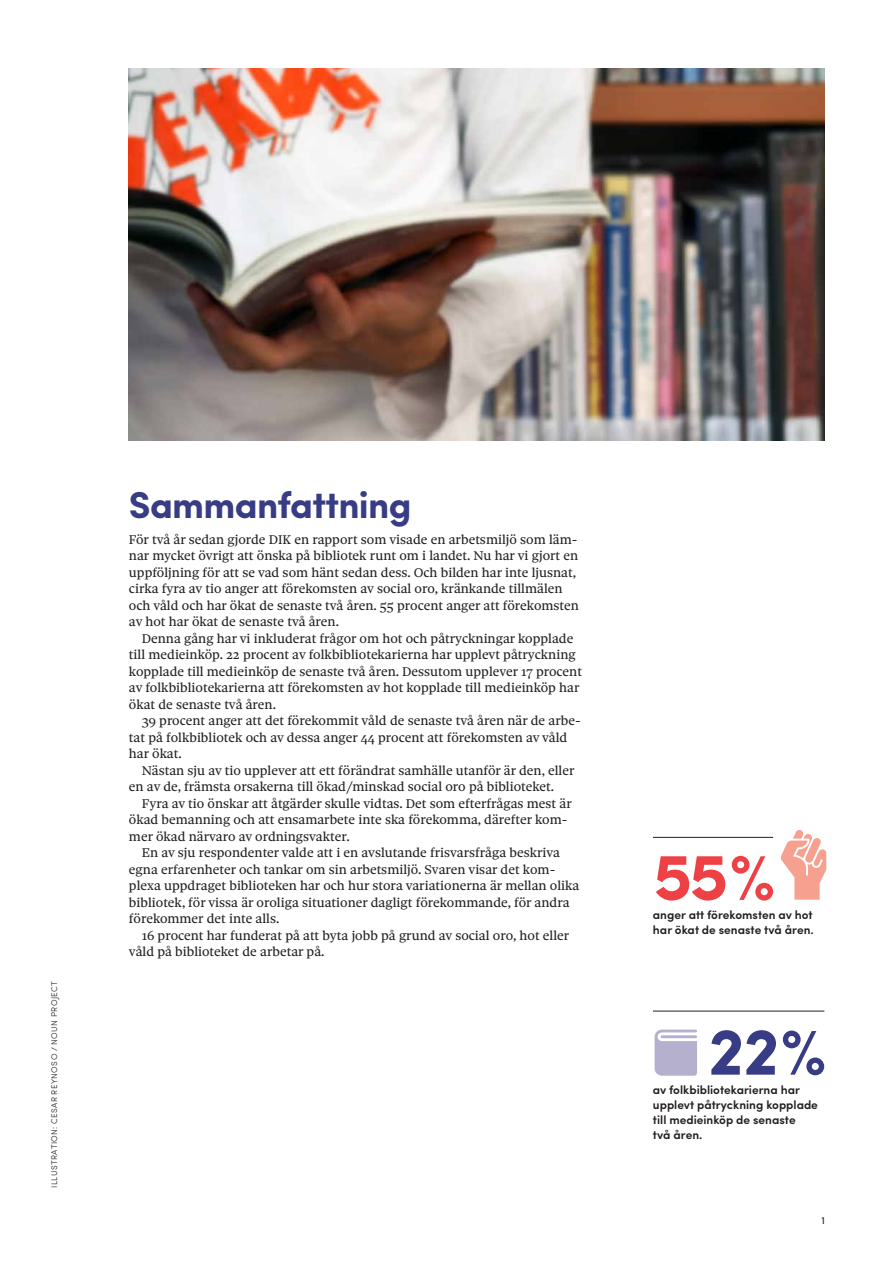
<style>
.page{position:relative;width:893px;height:1263px;background:#fff}
.page>*{position:absolute;margin:0;border:0;box-sizing:border-box;transform-origin:0 0}
.t1{font:700 66.6px "Sofia Pro";color:#ee4146}
.t2{font:700 66.6px "Sofia Pro";color:#383c84}
.t3{font:700 37.5px "Sofia Pro";letter-spacing:-.02em;color:#383c84}
.t4{font:13.5px/16.5px "Sole Serif Text";color:#231f20}
.t5{font:600 12px/15px "Sofia Pro";color:#231f20}
.t6{font:10.5px "Sofia Pro";color:#231f20}
.t7{font:300 8.25px "Sofia Pro";letter-spacing:.05em;color:#231f20}
</style>
<div class="page">
<img style="left:128px;top:68px;width:696px;height:372px">
<hr style="left:653px;top:837px;width:120px;height:1px;background:#231f20">
<svg style="left:781px;top:830px;width:45px;height:70px"></svg>
<hr style="left:653px;top:1011px;width:171px;height:1px;background:#231f20">
<svg style="left:655px;top:1029px;width:42px;height:47px;background:#bebbd4"></svg>
<p class="t7" style="left:48px;top:1187px;width:208px;rotate:-90deg">ILLUSTRATION: CESAR REYNOSO / NOUN PROJECT</p>
<h2 class="t3" style="left:129px;top:477px;width:284px">Sammanfattning</h2>
<p class="t4" style="left:129px;top:531px;width:451px">För två år sedan gjorde DIK en rapport som visade en arbetsmiljö som läm&shy;nar mycket övrigt att önska på bibliotek runt om i landet. Nu har vi gjort en uppföljning för att se vad som hänt sedan dess. Och bilden har inte ljusnat, cirka fyra av tio anger att förekomsten av social oro, kränkande tillmälen och våld och har ökat de senaste två åren. 55 procent anger att förekomsten av hot har ökat de senaste två åren.</p>
<p class="t4" style="left:129px;top:630px;width:454px;text-indent:13px">Denna gång har vi inkluderat frågor om hot och påtryckningar kopplade till medieinköp. 22 procent av folkbibliotekarierna har upplevt påtryckning kopplade till medieinköp de senaste två åren. Dessutom upplever 17 procent av folkbibliotekarierna att förekomsten av hot kopplade till medieinköp har ökat de senaste två åren.</p>
<p class="t4" style="left:129px;top:713px;width:453px;text-indent:13px">39 procent anger att det förekommit våld de senaste två åren när de arbe&shy;tat på folkbibliotek och av dessa anger 44 procent att förekomsten av våld har ökat.</p>
<p class="t4" style="left:129px;top:762px;width:447px;text-indent:13px">Nästan sju av tio upplever att ett förändrat samhälle utanför är den, eller en av de, främsta orsakerna till ökad/minskad social oro på biblioteket.</p>
<p class="t4" style="left:129px;top:795px;width:444px;text-indent:13px">Fyra av tio önskar att åtgärder skulle vidtas. Det som efterfrågas mest är ökad bemanning och att ensamarbete inte ska förekomma, därefter kom&shy;mer ökad närvaro av ordningsvakter.</p>
<p class="t4" style="left:129px;top:845px;width:452px;text-indent:13px">En av sju respondenter valde att i en avslutande frisvarsfråga beskriva egna erfarenheter och tankar om sin arbetsmiljö. Svaren visar det kom&shy;plexa uppdraget biblioteken har och hur stora variationerna är mellan olika bibliotek, för vissa är oroliga situationer dagligt förekommande, för andra förekommer det inte alls.</p>
<p class="t4" style="left:129px;top:927px;width:442px;text-indent:13px">16 procent har funderat på att byta jobb på grund av social oro, hot eller våld på biblioteket de arbetar på.</p>
<h1 class="t1" style="left:653px;top:826px;width:124px">55 %</h1>
<p class="t5" style="left:653px;top:907px;width:162px">anger att förekomsten av hot har ökat de senaste två åren.</p>
<h1 class="t2" style="left:708px;top:1000px;width:120px">22 %</h1>
<p class="t5" style="left:653px;top:1097px;width:166px">upplevt påtryckning kopplade till medieinköp de senaste<br>två åren.</p>
<p class="t5" style="left:653px;top:1082px;width:149px">av folkbibliotekarierna har</p>
<p class="t6" style="left:821px;top:1212px;width:5px">1</p>
</div>
